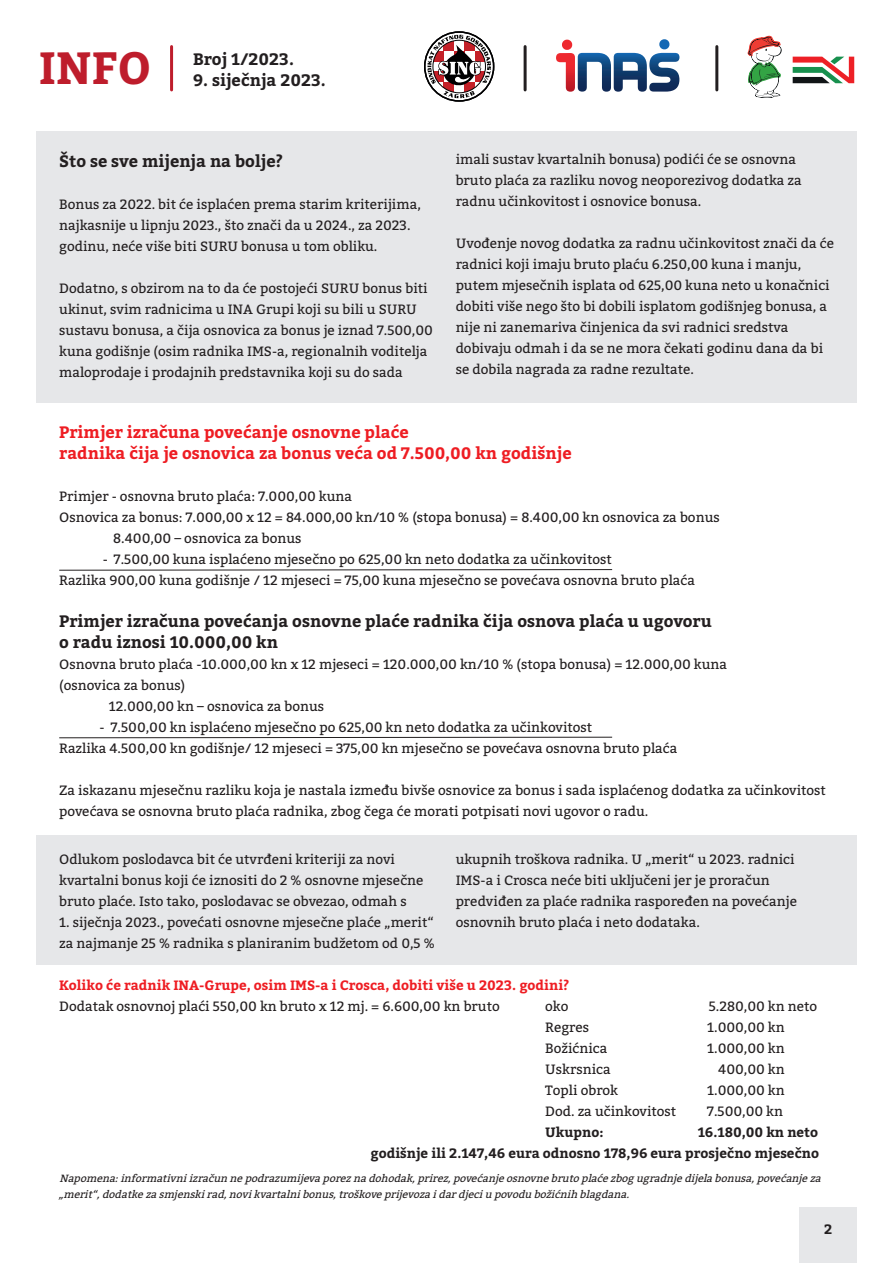
<style>
.page{position:relative;width:893px;height:1263px;background:#fff}
.page>*{position:absolute;margin:0;border:0;box-sizing:border-box;transform-origin:0 0}
.t1{font:700 45px "Bitter";color:#be1d2c}
.t2{font:700 16.5px/21px "Bitter";color:#231f20}
.t3{font:700 16.5px/21px "Bitter";color:#ee1d23}
.t4{font:13.5px/21px "Bitter";color:#231f20}
.t5{font:700 13.5px/21px "Bitter";color:#231f20;text-align:right}
.t6{font:700 13.5px "Bitter";color:#ee1d23}
.t7{font:italic 10.5px/16.5px "Bitter";color:#231f20}
</style>
<div class="page">
<div style="left:36px;top:131px;width:821px;height:272px;background:#e6e7e9"></div>
<div style="left:36px;top:835px;width:821px;height:129px;background:#e6e7e9"></div>
<svg style="left:793px;top:57px;width:61px;height:26px"></svg>
<svg style="left:747px;top:35px;width:35px;height:63px"></svg>
<div style="left:424px;top:31px;width:70px;height:71px;border:2px solid #000001;border-radius:50%"></div>
<svg style="left:427px;top:35px;width:64px;height:63px"></svg>
<div style="left:433px;top:40px;width:53px;height:53px;border:1px solid #000001;border-radius:50%"></div>
<hr style="left:170px;top:47px;width:3px;height:43px;background:#be1d2c">
<hr style="left:524px;top:47px;width:3px;height:43px;background:#231f20">
<hr style="left:715px;top:47px;width:3px;height:43px;background:#231f20">
<svg style="left:556px;top:39px;width:123px;height:53px"></svg>
<div style="left:800px;top:1207px;width:57px;height:56px;background:#e6e7e9"></div>
<svg style="left:59px;top:569px;width:554px;height:2px"></svg>
<svg style="left:59px;top:736px;width:554px;height:2px"></svg>
<h1 class="t1" style="left:39px;top:34px;width:114px">INFO</h1>
<p class="t2" style="left:193px;top:48px;width:102px">Broj 1/2023.</p>
<p class="t2" style="left:193px;top:69px;width:134px">9. siječnja 2023.</p>
<p class="t2" style="left:59px;top:150px;width:226px">Što se sve mijenja na bolje?</p>
<p class="t4" style="left:59px;top:193px;width:363px">Bonus za 2022. bit će isplaćen prema starim kriterijima, najkasnije u lipnju 2023., što znači da u 2024., za 2023. godinu, neće više biti SURU bonusa u tom obliku.</p>
<p class="t4" style="left:59px;top:277px;width:375px">Dodatno, s obzirom na to da će postojeći SURU bonus biti ukinut, svim radnicima u INA Grupi koji su bili u SURU sustavu bonusa, a čija osnovica za bonus je iznad 7.500,00 kuna godišnje (osim radnika IMS-a, regionalnih voditelja maloprodaje i prodajnih predstavnika koji su do sada</p>
<p class="t4" style="left:456px;top:148px;width:348px">imali sustav kvartalnih bonusa) podići će se osnovna bruto plaća za razliku novog neoporezivog dodatka za radnu učinkovitost i osnovice bonusa.</p>
<p class="t4" style="left:456px;top:232px;width:380px">Uvođenje novog dodatka za radnu učinkovitost znači da će radnici koji imaju bruto plaću 6.250,00 kuna i manju, putem mjesečnih isplata od 625,00 kuna neto u konačnici dobiti više nego što bi dobili isplatom godišnjeg bonusa, a nije ni zanemariva činjenica da svi radnici sredstva dobivaju odmah i da se ne mora čekati godinu dana da bi se dobila nagrada za radne rezultate.</p>
<p class="t3" style="left:59px;top:421px;width:514px">Primjer izračuna povećanje osnovne plaće<br>radnika čija je osnovica za bonus veća od 7.500,00 kn godišnje</p>
<p class="t4" style="left:59px;top:485px;width:294px">Primjer - osnovna bruto plaća: 7.000,00 kuna</p>
<p class="t4" style="left:59px;top:506px;width:662px">Osnovica za bonus: 7.000,00 x 12 = 84.000,00 kn/10 % (stopa bonusa) = 8.400,00 kn osnovica za bonus</p>
<p class="t4" style="left:113px;top:527px;width:190px">8.400,00 – osnovica za bonus</p>
<p class="t4" style="left:59px;top:548px;width:637px;text-indent:43px">- 7.500,00 kuna isplaćeno mjesečno po 625,00 kn neto dodatka za učinkovitost<br>Razlika 900,00 kuna godišnje / 12 mjeseci = 75,00 kuna mjesečno se povećava osnovna bruto plaća</p>
<p class="t2" style="left:59px;top:610px;width:654px">Primjer izračuna povećanja osnovne plaće radnika čija osnova plaća u ugovoru o radu iznosi 10.000,00 kn</p>
<p class="t4" style="left:59px;top:653px;width:669px">Osnovna bruto plaća -10.000,00 kn x 12 mjeseci = 120.000,00 kn/10 % (stopa bonusa) = 12.000,00 kuna</p>
<p class="t4" style="left:59px;top:674px;width:128px">(osnovica za bonus)</p>
<p class="t4" style="left:109px;top:695px;width:217px">12.000,00 kn – osnovica za bonus</p>
<p class="t4" style="left:59px;top:716px;width:620px;text-indent:40px">- 7.500,00 kn isplaćeno mjesečno po 625,00 kn neto dodatka za učinkovitost<br>Razlika 4.500,00 kn godišnje/ 12 mjeseci = 375,00 kn mjesečno se povećava osnovna bruto plaća</p>
<p class="t4" style="left:59px;top:779px;width:768px">Za iskazanu mjesečnu razliku koja je nastala između bivše osnovice za bonus i sada isplaćenog dodatka za učinkovitost povećava se osnovna bruto plaća radnika, zbog čega će morati potpisati novi ugovor o radu.</p>
<p class="t4" style="left:59px;top:849px;width:366px">Odlukom poslodavca bit će utvrđeni kriteriji za novi kvartalni bonus koji će iznositi do 2 % osnovne mjesečne bruto plaće. Isto tako, poslodavac se obvezao, odmah s</p>
<p class="t4" style="left:59px;top:912px;width:377px">1. siječnja 2023., povećati osnovne mjesečne plaće „merit“ za najmanje 25 % radnika s planiranim budžetom od 0,5 %</p>
<p class="t4" style="left:456px;top:849px;width:343px">ukupnih troškova radnika. U „merit“ u 2023. radnici IMS-a i Crosca neće biti uključeni jer je proračun predviđen za plaće radnika raspoređen na povećanje osnovnih bruto plaća i neto dodataka.</p>
<p class="t6" style="left:59px;top:975px;width:512px">Koliko će radnik INA-Grupe, osim IMS-a i Crosca, dobiti više u 2023. godini?</p>
<p class="t4" style="left:59px;top:995px;width:442px">Dodatak osnovnoj plaći 550,00 kn bruto x 12 mj. = 6.600,00 kn bruto</p>
<p class="t4" style="left:545px;top:995px;width:25px">oko</p>
<p class="t4" style="left:709px;top:995px;width:110px">5.280,00 kn neto</p>
<p class="t4" style="left:545px;top:1016px;width:45px">Regres</p>
<p class="t4" style="left:707px;top:1016px;width:79px">1.000,00 kn</p>
<p class="t4" style="left:545px;top:1037px;width:64px">Božićnica</p>
<p class="t4" style="left:707px;top:1037px;width:79px">1.000,00 kn</p>
<p class="t4" style="left:545px;top:1058px;width:67px">Uskrsnica</p>
<p class="t4" style="left:718px;top:1058px;width:68px">400,00 kn</p>
<p class="t4" style="left:545px;top:1079px;width:74px">Topli obrok</p>
<p class="t4" style="left:707px;top:1079px;width:79px">1.000,00 kn</p>
<p class="t4" style="left:545px;top:1100px;width:132px">Dod. za učinkovitost</p>
<p class="t4" style="left:707px;top:1100px;width:77px">7.500,00 kn</p>
<p class="t5" style="left:545px;top:1121px;width:60px">Ukupno:</p>
<p class="t5" style="left:370px;top:1121px;width:450px">16.180,00 kn neto<br>godišnje ili 2.147,46 eura odnosno 178,96 eura prosječno mjesečno</p>
<p class="t7" style="left:58px;top:1169px;width:767px">Napomena:informativniizračun nepodrazumijevaporeznadohodak,prirez,povećanjeosnovnebrutoplaćezbogugradnjedijelabonusa,povećanjeza „merit“,dodatkezasmjenskirad,novikvartalnibonus,troškoveprijevozaidardjeciu povodu božićnih blagdana.</p>
<p class="t5" style="left:824px;top:1218px;width:10px">2</p>
</div>
